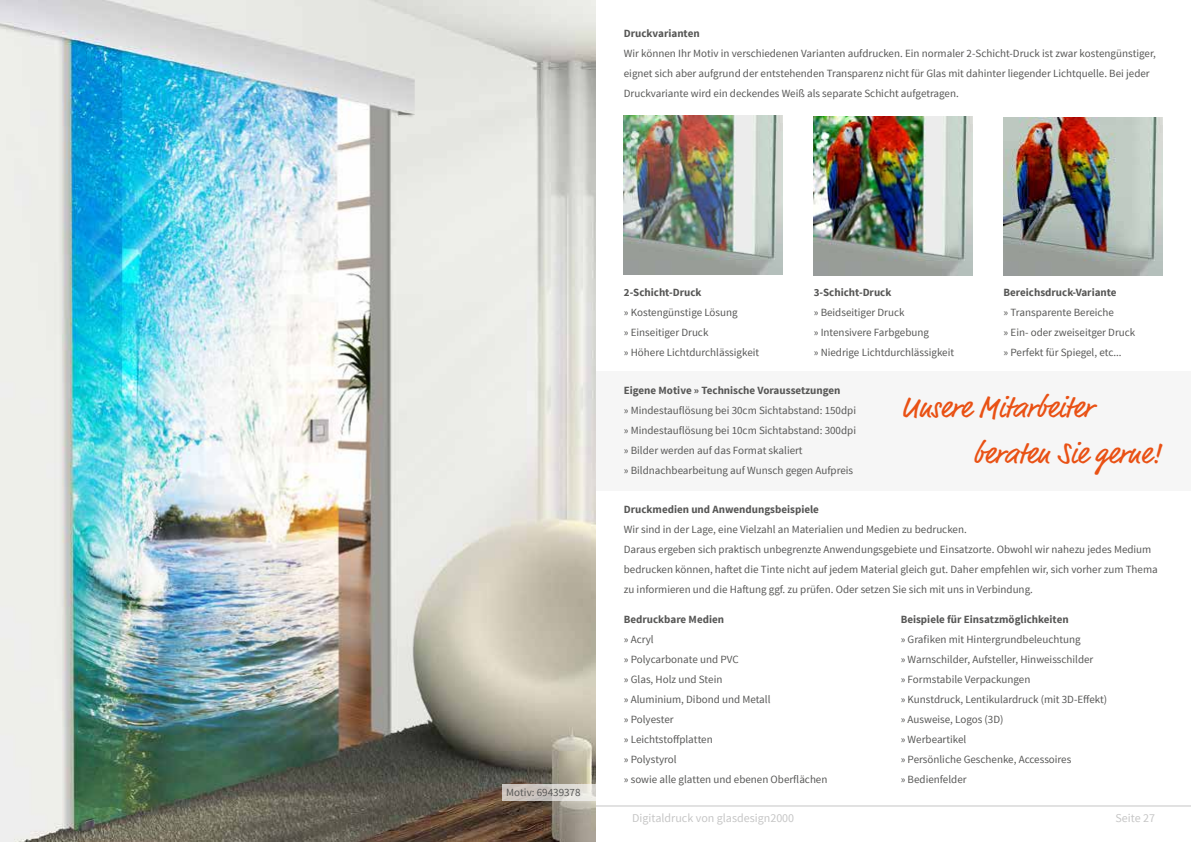
<style>
.page{position:relative;width:1191px;height:842px;background:#fff}
.page>*{position:absolute;margin:0;border:0;box-sizing:border-box;transform-origin:0 0}
.t1{font:30px/46px "Market";color:#e95114}
.t2{font:12px "Source Sans Pro";color:#c6c6c6}
.t3{font:11px/20px "Source Sans Pro";color:#575756}
.t4{font:700 11px "Source Sans Pro";color:#575756}
</style>
<div class="page">
<div style="left:595px;top:371px;width:596px;height:120px;background:#f6f6f6"></div>
<img style="left:624px;top:116px;width:158px;height:159px">
<img style="left:813px;top:117px;width:159px;height:158px">
<img style="left:1003px;top:117px;width:159px;height:159px">
<hr style="left:595px;top:806px;width:596px;height:1px;background:#c6c6c6">
<img style="left:0;top:0;width:595px;height:842px">
<svg style="left:502px;top:784px;width:93px;height:17px;background:#d4cfca"></svg>
<p class="t4" style="left:624px;top:27px;width:77px">Druckvarianten</p>
<p class="t3" style="left:624px;top:44px;width:533px">Wir können Ihr Motiv in verschiedenen Varianten aufdrucken. Ein normaler 2-Schicht-Druck ist zwar kostengünstiger, eignet sich aber aufgrund der entstehenden Transparenz nicht für Glas mit dahinter liegender Lichtquelle. Bei jeder<br>Druckvariante wird ein deckendes Weiß als separate Schicht aufgetragen.</p>
<p class="t3" style="left:506px;top:783px;width:76px">Motiv: 69439378</p>
<p class="t4" style="left:624px;top:285px;width:79px">2-Schicht-Druck</p>
<p class="t3" style="left:624px;top:302px;width:137px">» Kostengünstige Lösung<br>» Einseitiger Druck<br>» Höhere Lichtdurchlässigkeit</p>
<p class="t4" style="left:813px;top:285px;width:79px">3-Schicht-Druck</p>
<p class="t3" style="left:813px;top:302px;width:142px">» Beidseitiger Druck<br>» Intensivere Farbgebung<br>» Niedrige Lichtdurchlässigkeit</p>
<p class="t4" style="left:1003px;top:285px;width:115px">Bereichsdruck-Variante</p>
<p class="t3" style="left:1003px;top:302px;width:133px">» Transparente Bereiche<br>» Ein- oder zweiseitger Druck » Perfekt für Spiegel, etc...</p>
<p class="t4" style="left:624px;top:384px;width:218px">Eigene Motive » Technische Voraussetzungen</p>
<p class="t3" style="left:624px;top:401px;width:234px">» Mindestauflösung bei 30cm Sichtabstand: 150dpi » Mindestauflösung bei 10cm Sichtabstand: 300dpi » Bilder werden auf das Format skaliert<br>» Bildnachbearbeitung auf Wunsch gegen Aufpreis</p>
<h1 class="t1" style="left:972px;top:387px;width:190px;text-indent:-72px">Unsere Mitarbeiter beraten Sie gerne!</h1>
<p class="t4" style="left:624px;top:502px;width:197px">Druckmedien und Anwendungsbeispiele</p>
<p class="t3" style="left:624px;top:519px;width:535px">Wir sind in der Lage, eine Vielzahl an Materialien und Medien zu bedrucken.<br>Daraus ergeben sich praktisch unbegrenzte Anwendungsgebiete und Einsatzorte. Obwohl wir nahezu jedes Medium bedrucken können, haftet die Tinte nicht auf jedem Material gleich gut. Daher empfehlen wir, sich vorher zum Thema zu informieren und die Haftung ggf. zu prüfen. Oder setzen Sie sich mit uns in Verbindung.</p>
<p class="t4" style="left:624px;top:613px;width:102px">Bedruckbare Medien</p>
<p class="t3" style="left:624px;top:630px;width:205px">» Acryl<br>» Polycarbonate und PVC<br>» Glas, Holz und Stein<br>» Aluminium, Dibond und Metall<br>» Polyester<br>» Leichtstoffplatten<br>» Polystyrol<br>» sowie alle glatten und ebenen Oberflächen</p>
<p class="t4" style="left:900px;top:613px;width:169px">Beispiele für Einsatzmöglichkeiten</p>
<p class="t3" style="left:900px;top:630px;width:208px">» Grafiken mit Hintergrundbeleuchtung<br>» Warnschilder, Aufsteller, Hinweisschilder<br>» Formstabile Verpackungen<br>» Kunstdruck, Lentikulardruck (mit 3D-Effekt) » Ausweise, Logos (3D)<br>» Werbeartikel<br>» Persönliche Geschenke, Accessoires<br>» Bedienfelder</p>
<p class="t2" style="left:632px;top:811px;width:163px">Digitaldruck von glasdesign2000</p>
<p class="t2" style="left:1115px;top:811px;width:41px">Seite 27</p>
</div>
